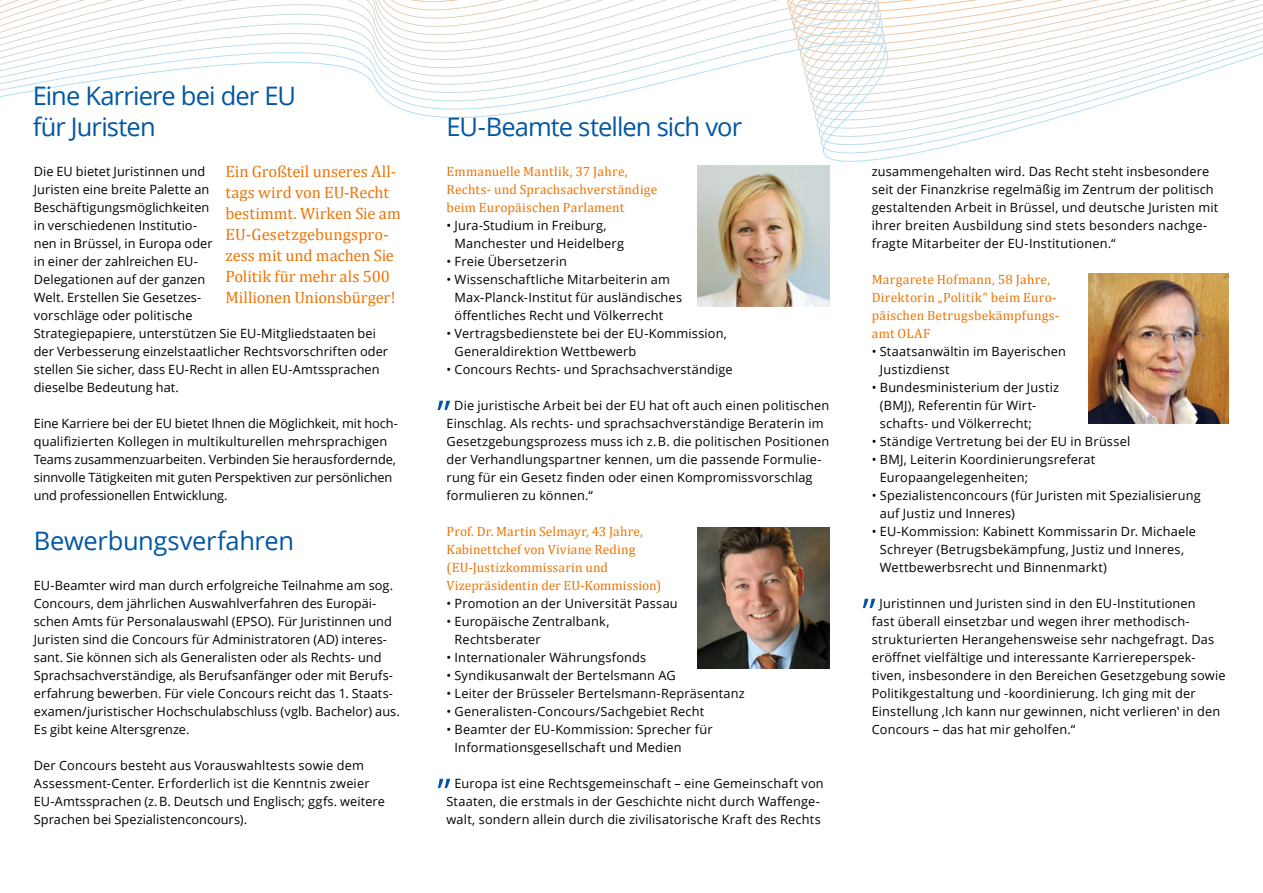
<style>
.page{position:relative;width:1263px;height:893px;background:#fff}
.page>*{position:absolute;margin:0;border:0;box-sizing:border-box;transform-origin:0 0}
.t1{font:25.5px/31.5px "Open Sans";letter-spacing:-.035em;color:#0057a3}
.t2{font:25.5px "Open Sans";letter-spacing:-.015em;color:#0057a3}
.t3{font:16.5px/21px "Cambria";color:#ec7405}
.t4{font:13.5px/18px "Cambria";letter-spacing:.015em;color:#ec7405}
.t5{font:12.75px/18px "Open Sans";letter-spacing:.01em;color:#000}
</style>
<div class="page">
<svg style="left:0;top:0;width:1263px;height:162px"></svg>
<img style="left:697px;top:528px;width:132px;height:141px">
<img style="left:1088px;top:273px;width:141px;height:151px">
<svg style="left:438px;top:401px;width:12px;height:9px"></svg>
<svg style="left:438px;top:779px;width:12px;height:9px"></svg>
<svg style="left:863px;top:599px;width:12px;height:9px"></svg>
<img style="left:697px;top:166px;width:132px;height:141px">
<h1 class="t1" style="left:33px;top:79px;width:265px">Eine Karriere bei der EU für Juristen</h1>
<p class="t3" style="left:225px;top:160px;width:177px">Ein Großteil unseres All&shy;tags wird von EU-Recht bestimmt. Wirken Sie am<br>EU-Gesetzgebungspro&shy;zess mit und machen Sie<br>Politik für mehr als 500<br>Millionen Unionsbürger!</p>
<p class="t5" style="left:34px;top:162px;width:356px">Die EU bietet Juristinnen und<br>Juristen eine breite Palette an Beschäftigungsmöglichkeiten<br>in verschiedenen Institutio-<br>nen in Brüssel, in Europa oder<br>in einer der zahlreichen EU-<br>Delegationen auf der ganzen<br>Welt. Erstellen Sie Gesetzes-<br>vorschläge oder politische<br>Strategiepapiere, unterstützen Sie EU-Mitgliedstaaten bei der Verbesserung einzelstaatlicher Rechtsvorschriften oder stellen Sie sicher, dass EU-Recht in allen EU-Amtssprachen dieselbe Bedeutung hat.</p>
<p class="t5" style="left:34px;top:414px;width:365px">Eine Karriere bei der EU bietet Ihnen die Möglichkeit, mit hoch&shy;qualifizierten Kollegen in multikulturellen mehrsprachigen Teams zusammenzuarbeiten. Verbinden Sie herausfordernde, sinnvolle Tätigkeiten mit guten Perspektiven zur persönlichen und professionellen Entwicklung.</p>
<h1 class="t2" style="left:34px;top:523px;width:262px">Bewerbungsverfahren</h1>
<p class="t5" style="left:34px;top:576px;width:368px">EU-Beamter wird man durch erfolgreiche Teilnahme am sog.<br>Concours, dem jährlichen Auswahlverfahren des Europäi&shy;schen Amts für Personalauswahl (EPSO). Für Juristinnen und Juristen sind die Concours für Administratoren (AD) interes&shy;sant. Sie können sich als Generalisten oder als Rechts- und Sprachsachverständige, als Berufsanfänger oder mit Berufs&shy;erfahrung bewerben. Für viele Concours reicht das 1. Staats&shy;examen/juristischer Hochschulabschluss (vglb. Bachelor) aus.<br>Es gibt keine Altersgrenze.</p>
<p class="t5" style="left:34px;top:756px;width:353px">Der Concours besteht aus Vorauswahltests sowie dem Assessment-Center. Erforderlich ist die Kenntnis zweier EU-Amtssprachen (z.B. Deutsch und Englisch; ggfs. weitere Sprachen bei Spezialistenconcours).</p>
<h1 class="t1" style="left:446px;top:111px;width:297px">EU-Beamte stellen sich vor</h1>
<p class="t4" style="left:446px;top:162px;width:212px">Emmanuelle Mantlik, 37 Jahre,<br>Rechts- und Sprachsachverständige beim Europäischen Parlament</p>
<p class="t5" style="left:455px;top:216px;width:171px;text-indent:-8px">• Jura-Studium in Freiburg,<br>Manchester und Heidelberg</p>
<p class="t5" style="left:446px;top:252px;width:122px">• Freie Übersetzerin</p>
<p class="t5" style="left:455px;top:270px;width:229px;text-indent:-8px">• Wissenschaftliche Mitarbeiterin am<br>Max-Planck-Institut für ausländisches öffentliches Recht und Völkerrecht</p>
<p class="t5" style="left:455px;top:324px;width:274px;text-indent:-8px">• Vertragsbedienstete bei der EU-Kommission,<br>Generaldirektion Wettbewerb</p>
<p class="t5" style="left:446px;top:360px;width:288px">• Concours Rechts- und Sprachsachverständige</p>
<p class="t5" style="left:446px;top:396px;width:384px;text-indent:8px">Die juristische Arbeit bei der EU hat oft auch einen politischen Einschlag. Als rechts- und sprachsachverständige Beraterin im Gesetzgebungsprozess muss ich z.B. die politischen Positionen der Verhandlungspartner kennen, um die passende Formulie&shy;rung für ein Gesetz finden oder einen Kompromissvorschlag formulieren zu können.“</p>
<p class="t4" style="left:446px;top:522px;width:216px">Prof. Dr. Martin Selmayr, 43 Jahre, Kabinettchef von Viviane Reding (EU-Justizkommissarin und Vizepräsidentin der EU-Kommission)</p>
<p class="t5" style="left:446px;top:594px;width:233px">• Promotion an der Universität Passau</p>
<p class="t5" style="left:455px;top:612px;width:156px;text-indent:-8px">• Europäische Zentralbank,<br>Rechtsberater</p>
<p class="t5" style="left:446px;top:648px;width:201px">• Internationaler Währungsfonds</p>
<p class="t5" style="left:446px;top:666px;width:231px">• Syndikusanwalt der Bertelsmann AG</p>
<p class="t5" style="left:446px;top:684px;width:300px">• Leiter der Brüsseler Bertelsmann-Repräsentanz</p>
<p class="t5" style="left:446px;top:702px;width:259px">• Generalisten-Concours/Sachgebiet Recht</p>
<p class="t5" style="left:455px;top:720px;width:259px;text-indent:-8px">• Beamter der EU-Kommission: Sprecher für<br>Informationsgesellschaft und Medien</p>
<p class="t5" style="left:446px;top:774px;width:379px;text-indent:8px">Europa ist eine Rechtsgemeinschaft – eine Gemeinschaft von<br>Staaten, die erstmals in der Geschichte nicht durch Waffenge&shy;walt, sondern allein durch die zivilisatorische Kraft des Rechts</p>
<p class="t5" style="left:872px;top:162px;width:348px">zusammengehalten wird. Das Recht steht insbesondere seit der Finanzkrise regelmäßig im Zentrum der politisch gestaltenden Arbeit in Brüssel, und deutsche Juristen mit ihrer breiten Ausbildung sind stets besonders nachge&shy;fragte Mitarbeiter der EU-Institutionen.“</p>
<p class="t4" style="left:872px;top:270px;width:189px">Margarete Hofmann, 58 Jahre,<br>Direktorin „Politik“ beim Euro&shy;päischen Betrugsbekämpfungs&shy;amt OLAF</p>
<p class="t5" style="left:880px;top:342px;width:188px;text-indent:-8px">• Staatsanwältin im Bayerischen<br>Justizdienst</p>
<p class="t5" style="left:880px;top:378px;width:181px;text-indent:-8px">• Bundesministerium der Justiz (BMJ), Referentin für Wirt&shy;schafts- und Völkerrecht;</p>
<p class="t5" style="left:872px;top:432px;width:260px">• Ständige Vertretung bei der EU in Brüssel</p>
<p class="t5" style="left:880px;top:450px;width:217px;text-indent:-8px">• BMJ, Leiterin Koordinierungsreferat<br>Europaangelegenheiten;</p>
<p class="t5" style="left:880px;top:486px;width:322px;text-indent:-8px">• Spezialistenconcours (für Juristen mit Spezialisierung auf Justiz und Inneres)</p>
<p class="t5" style="left:880px;top:522px;width:317px;text-indent:-8px">• EU-Kommission: Kabinett Kommissarin Dr. Michaele<br>Schreyer (Betrugsbekämpfung, Justiz und Inneres,<br>Wettbewerbsrecht und Binnenmarkt)</p>
<p class="t5" style="left:872px;top:594px;width:355px;text-indent:8px">Juristinnen und Juristen sind in den EU-Institutionen<br>fast überall einsetzbar und wegen ihrer methodisch&shy;strukturierten Herangehensweise sehr nachgefragt. Das eröffnet vielfältige und interessante Karriereperspek&shy;tiven, insbesondere in den Bereichen Gesetzgebung sowie Politikgestaltung und -koordinierung. Ich ging mit der Einstellung ‚Ich kann nur gewinnen, nicht verlieren‛ in den Concours – das hat mir geholfen.“</p>
</div>
